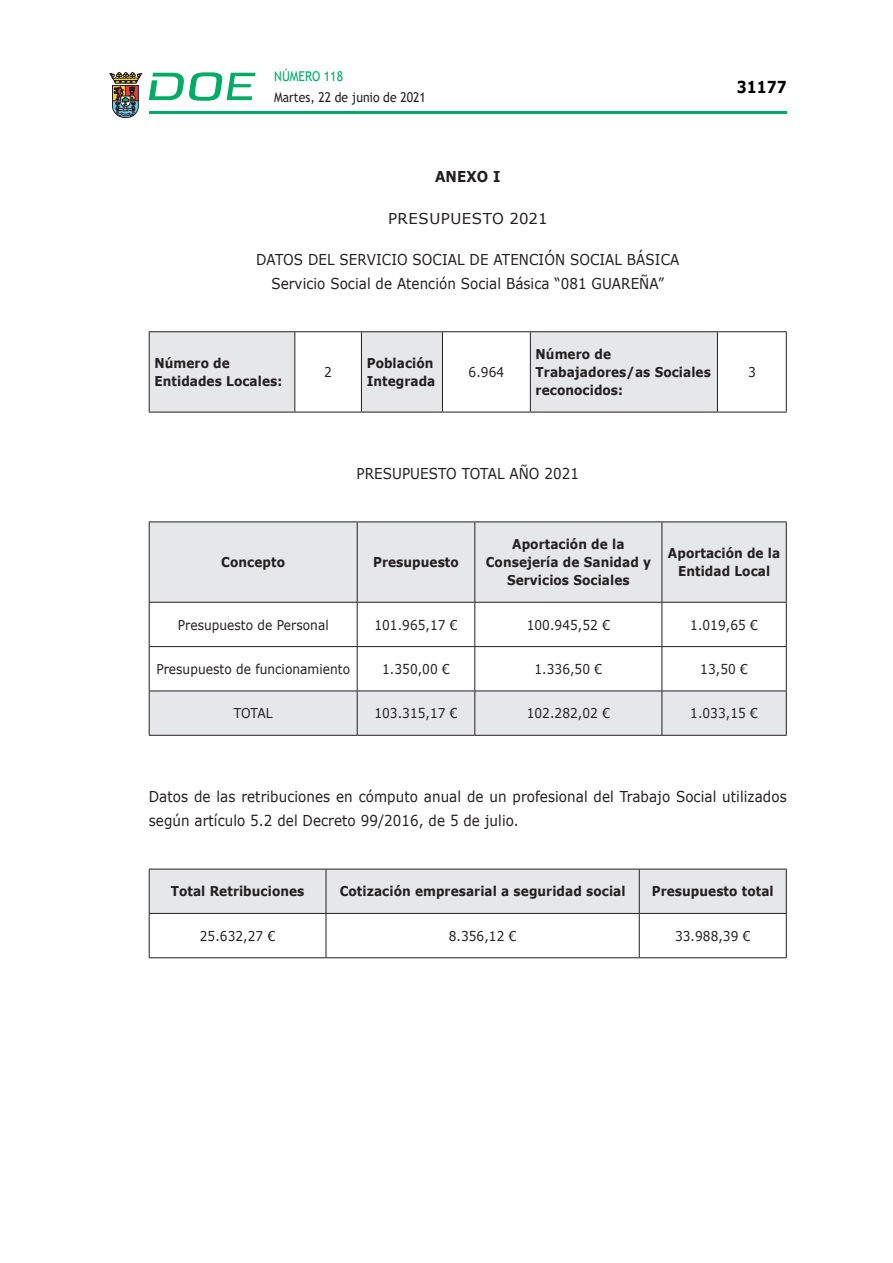
<style>
.page{position:relative;width:893px;height:1263px;background:#fff}
.page>*{position:absolute;margin:0;border:0;box-sizing:border-box;transform-origin:0 0}
.t1{font:700 16.5px "Verdana";color:#000;scale:.85 1}
.CUERPO_DE_TEXTO{font:15px/24px "Verdana";letter-spacing:.005em;color:#231f20;text-align:center;scale:.9 1}
.ADENDA{font:15px "Verdana";letter-spacing:.035em;color:#231f20}
.CUERPO_DE_TEXTO-2{font:700 15px "Verdana";letter-spacing:.005em;color:#231f20;scale:.9 1}
.CUERPO_DE_TEXTO-3{font:700 13.5px/18px "Verdana";letter-spacing:.005em;color:#231f20;scale:.9 1}
.CUERPO_DE_TEXTO-4{font:13.5px "Verdana";letter-spacing:.005em;color:#231f20;scale:.9 1}
.t2{font:13.5px "Trebuchet MS";color:#231f20;scale:.9 1}
.t3{font:13.5px "Trebuchet MS";color:#00ab67;scale:.9 1}
</style>
<div class="page">
<hr style="left:149px;top:111px;width:638px;height:3px;background:#00ab66">
<svg style="left:109px;top:72px;width:33px;height:46px"></svg>
<svg style="left:149px;top:72px;width:106px;height:29px"></svg>
<svg style="left:150px;top:332px;width:567px;height:80px;fill:#e6e7e9"></svg>
<hr style="left:295px;top:331px;width:66px;height:1px;background:#231f20">
<hr style="left:442px;top:331px;width:88px;height:1px;background:#231f20">
<hr style="left:717px;top:331px;width:70px;height:1px;background:#231f20">
<hr style="left:786px;top:332px;width:1px;height:80px;background:#231f20">
<hr style="left:295px;top:412px;width:66px;height:1px;background:#231f20">
<hr style="left:442px;top:412px;width:88px;height:1px;background:#231f20">
<hr style="left:717px;top:412px;width:70px;height:1px;background:#231f20">
<hr style="left:149px;top:331px;width:146px;height:1px;background:#231f20">
<hr style="left:149px;top:332px;width:1px;height:80px;background:#231f20">
<hr style="left:294px;top:332px;width:1px;height:80px;background:#231f20">
<hr style="left:149px;top:412px;width:146px;height:1px;background:#231f20">
<hr style="left:361px;top:331px;width:81px;height:1px;background:#231f20">
<hr style="left:361px;top:332px;width:1px;height:80px;background:#231f20">
<hr style="left:442px;top:332px;width:1px;height:80px;background:#231f20">
<hr style="left:361px;top:412px;width:81px;height:1px;background:#231f20">
<hr style="left:530px;top:331px;width:187px;height:1px;background:#231f20">
<hr style="left:530px;top:332px;width:1px;height:80px;background:#231f20">
<hr style="left:717px;top:332px;width:1px;height:80px;background:#231f20">
<hr style="left:530px;top:412px;width:187px;height:1px;background:#231f20">
<svg style="left:150px;top:522px;width:636px;height:213px;fill:#e6e7e9"></svg>
<hr style="left:149px;top:603px;width:1px;height:43px;background:#231f20">
<hr style="left:357px;top:603px;width:1px;height:43px;background:#231f20">
<hr style="left:474px;top:603px;width:1px;height:43px;background:#231f20">
<hr style="left:662px;top:603px;width:1px;height:43px;background:#231f20">
<hr style="left:786px;top:603px;width:1px;height:43px;background:#231f20">
<hr style="left:149px;top:646px;width:208px;height:1px;background:#231f20">
<hr style="left:149px;top:647px;width:1px;height:43px;background:#231f20">
<hr style="left:357px;top:646px;width:118px;height:1px;background:#231f20">
<hr style="left:357px;top:647px;width:1px;height:43px;background:#231f20">
<hr style="left:475px;top:646px;width:187px;height:1px;background:#231f20">
<hr style="left:474px;top:647px;width:1px;height:43px;background:#231f20">
<hr style="left:662px;top:646px;width:125px;height:1px;background:#231f20">
<hr style="left:662px;top:647px;width:1px;height:43px;background:#231f20">
<hr style="left:786px;top:647px;width:1px;height:43px;background:#231f20">
<hr style="left:149px;top:521px;width:208px;height:1px;background:#231f20">
<hr style="left:149px;top:522px;width:1px;height:80px;background:#231f20">
<hr style="left:149px;top:602px;width:208px;height:1px;background:#231f20">
<hr style="left:357px;top:521px;width:118px;height:1px;background:#231f20">
<hr style="left:357px;top:522px;width:1px;height:80px;background:#231f20">
<hr style="left:357px;top:602px;width:118px;height:1px;background:#231f20">
<hr style="left:475px;top:521px;width:187px;height:1px;background:#231f20">
<hr style="left:474px;top:522px;width:1px;height:80px;background:#231f20">
<hr style="left:475px;top:602px;width:187px;height:1px;background:#231f20">
<hr style="left:662px;top:521px;width:125px;height:1px;background:#231f20">
<hr style="left:662px;top:522px;width:1px;height:80px;background:#231f20">
<hr style="left:786px;top:522px;width:1px;height:80px;background:#231f20">
<hr style="left:662px;top:602px;width:125px;height:1px;background:#231f20">
<hr style="left:149px;top:690px;width:208px;height:1px;background:#231f20">
<hr style="left:149px;top:691px;width:1px;height:44px;background:#231f20">
<hr style="left:149px;top:735px;width:208px;height:1px;background:#231f20">
<hr style="left:357px;top:690px;width:118px;height:1px;background:#231f20">
<hr style="left:357px;top:691px;width:1px;height:44px;background:#231f20">
<hr style="left:357px;top:735px;width:118px;height:1px;background:#231f20">
<hr style="left:475px;top:690px;width:187px;height:1px;background:#231f20">
<hr style="left:474px;top:691px;width:1px;height:44px;background:#231f20">
<hr style="left:475px;top:735px;width:187px;height:1px;background:#231f20">
<hr style="left:662px;top:690px;width:125px;height:1px;background:#231f20">
<hr style="left:662px;top:691px;width:1px;height:44px;background:#231f20">
<hr style="left:786px;top:691px;width:1px;height:44px;background:#231f20">
<hr style="left:662px;top:735px;width:125px;height:1px;background:#231f20">
<div style="left:150px;top:870px;width:636px;height:43px;background:#e6e7e9"></div>
<hr style="left:149px;top:914px;width:1px;height:43px;background:#231f20">
<hr style="left:326px;top:914px;width:1px;height:43px;background:#231f20">
<hr style="left:639px;top:914px;width:1px;height:43px;background:#231f20">
<hr style="left:786px;top:914px;width:1px;height:43px;background:#231f20">
<hr style="left:149px;top:957px;width:177px;height:1px;background:#231f20">
<hr style="left:326px;top:957px;width:313px;height:1px;background:#231f20">
<hr style="left:639px;top:957px;width:148px;height:1px;background:#231f20">
<hr style="left:149px;top:869px;width:177px;height:1px;background:#231f20">
<hr style="left:149px;top:869px;width:1px;height:44px;background:#231f20">
<hr style="left:149px;top:913px;width:177px;height:1px;background:#231f20">
<hr style="left:326px;top:869px;width:313px;height:1px;background:#231f20">
<hr style="left:326px;top:869px;width:1px;height:44px;background:#231f20">
<hr style="left:326px;top:913px;width:313px;height:1px;background:#231f20">
<hr style="left:639px;top:869px;width:148px;height:1px;background:#231f20">
<hr style="left:639px;top:869px;width:1px;height:44px;background:#231f20">
<hr style="left:786px;top:869px;width:1px;height:44px;background:#231f20">
<hr style="left:639px;top:913px;width:148px;height:1px;background:#231f20">
<p class="t3" style="left:274px;top:67px;width:78px">NÚMERO 118</p>
<p class="t2" style="left:274px;top:88px;width:170px">Martes, 22 de junio de 2021</p>
<p class="CUERPO_DE_TEXTO-2" style="left:435px;top:165px;width:74px">ANEXO I</p>
<p class="ADENDA" style="left:388px;top:208px;width:161px">PRESUPUESTO 2021</p>
<p class="CUERPO_DE_TEXTO" style="left:256px;top:247px;width:472px">DATOS DEL SERVICIO SOCIAL DE ATENCIÓN SOCIAL BÁSICA<br>Servicio Social de Atención Social Básica “081 GUAREÑA”</p>
<p class="CUERPO_DE_TEXTO-3" style="left:154px;top:354px;width:144px">Número de<br>Entidades Locales:</p>
<p class="CUERPO_DE_TEXTO-4" style="left:324px;top:363px;width:10px">2</p>
<p class="CUERPO_DE_TEXTO-3" style="left:367px;top:354px;width:78px">Población<br>Integrada</p>
<p class="CUERPO_DE_TEXTO-4" style="left:469px;top:363px;width:41px">6.964</p>
<p class="CUERPO_DE_TEXTO-3" style="left:536px;top:345px;width:196px">Número de<br>Trabajadores/as Sociales reconocidos:</p>
<p class="t1" style="left:737px;top:75px;width:60px">31177</p>
<p class="CUERPO_DE_TEXTO-4" style="left:748px;top:363px;width:10px">3</p>
<p class="CUERPO_DE_TEXTO" style="left:357px;top:461px;width:249px">PRESUPUESTO TOTAL AÑO 2021</p>
<p class="CUERPO_DE_TEXTO-3" style="left:221px;top:553px;width:72px">Concepto</p>
<p class="CUERPO_DE_TEXTO-3" style="left:373px;top:553px;width:97px">Presupuesto</p>
<p class="CUERPO_DE_TEXTO-3" style="left:486px;top:535px;width:185px;text-align:center">Aportación de la<br>Consejería de Sanidad y<br>Servicios Sociales</p>
<p class="CUERPO_DE_TEXTO-3" style="left:668px;top:544px;width:126px;text-align:center">Aportación de la<br>Entidad Local</p>
<p class="CUERPO_DE_TEXTO-4" style="left:178px;top:615px;width:169px">Presupuesto de Personal</p>
<p class="CUERPO_DE_TEXTO-4" style="left:374px;top:615px;width:94px">101.965,17 €</p>
<p class="CUERPO_DE_TEXTO-4" style="left:527px;top:615px;width:94px">100.945,52 €</p>
<p class="CUERPO_DE_TEXTO-4" style="left:690px;top:615px;width:77px">1.019,65 €</p>
<p class="CUERPO_DE_TEXTO-4" style="left:156px;top:660px;width:217px">Presupuesto de funcionamiento</p>
<p class="CUERPO_DE_TEXTO-4" style="left:382px;top:660px;width:77px">1.350,00 €</p>
<p class="CUERPO_DE_TEXTO-4" style="left:534px;top:660px;width:77px">1.336,50 €</p>
<p class="CUERPO_DE_TEXTO-4" style="left:700px;top:660px;width:55px">13,50 €</p>
<p class="CUERPO_DE_TEXTO-4" style="left:234px;top:704px;width:44px">TOTAL</p>
<p class="CUERPO_DE_TEXTO-4" style="left:374px;top:704px;width:94px">103.315,17 €</p>
<p class="CUERPO_DE_TEXTO-4" style="left:527px;top:704px;width:94px">102.282,02 €</p>
<p class="CUERPO_DE_TEXTO-4" style="left:690px;top:704px;width:77px">1.033,15 €</p>
<p class="CUERPO_DE_TEXTO" style="left:149px;top:784px;width:710px;text-align:left">Datos de las retribuciones en cómputo anual de un profesional del Trabajo Social utilizados según artículo 5.2 del Decreto 99/2016, de 5 de julio.</p>
<p class="CUERPO_DE_TEXTO-3" style="left:171px;top:882px;width:150px">Total Retribuciones</p>
<p class="CUERPO_DE_TEXTO-3" style="left:340px;top:882px;width:319px">Cotización empresarial a seguridad social</p>
<p class="CUERPO_DE_TEXTO-3" style="left:652px;top:882px;width:137px">Presupuesto total</p>
<p class="CUERPO_DE_TEXTO-4" style="left:200px;top:926px;width:85px">25.632,27 €</p>
<p class="CUERPO_DE_TEXTO-4" style="left:449px;top:926px;width:77px">8.356,12 €</p>
<p class="CUERPO_DE_TEXTO-4" style="left:675px;top:926px;width:85px">33.988,39 €</p>
</div>
